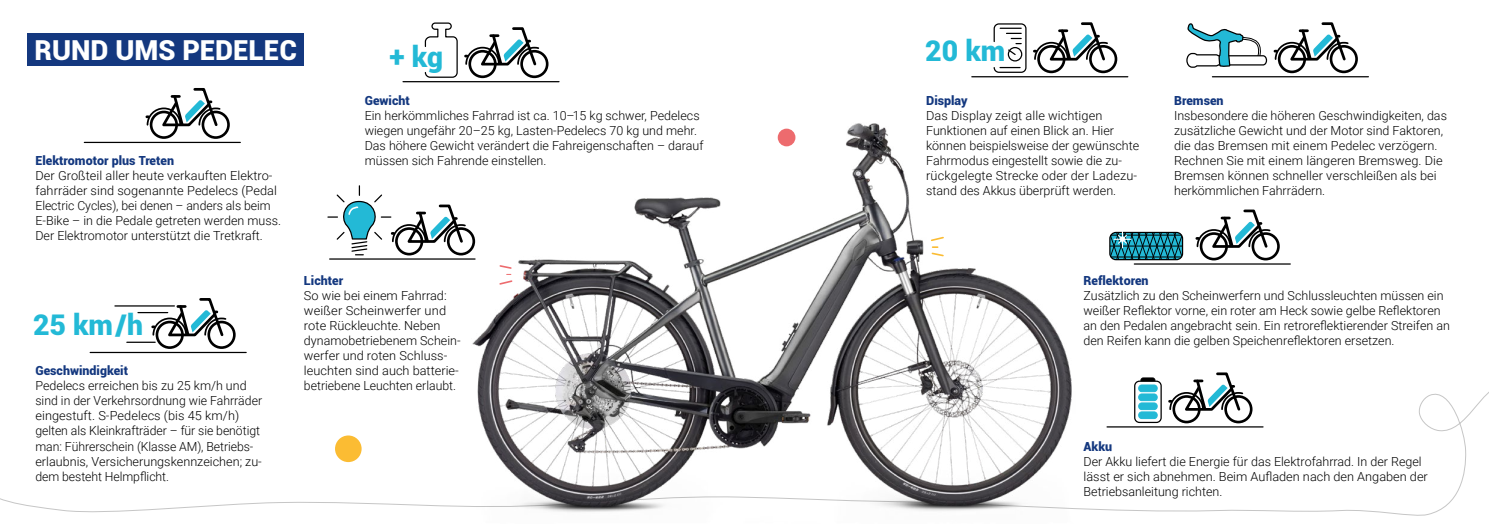
<style>
.page{position:relative;width:1489px;height:525px;background:#fff}
.page>*{position:absolute;margin:0;border:0;box-sizing:border-box;transform-origin:0 0}
.t1{font:900 28.5px "Roboto";color:#23b9d6}
.t2{font:900 27.5px "Roboto";color:#fff}
.t3{font:300 12.5px/15px "Roboto";color:#000}
.t4{font:900 12.5px "Roboto";color:#14387f}
</style>
<div class="page">
<hr style="left:115px;top:305px;width:59px;height:1px;background:#000">
<div style="left:468px;top:50px;width:28px;height:28px;border:3px solid #000;border-radius:50%"></div>
<div style="left:1037px;top:45px;width:28px;height:28px;border:3px solid #000;border-radius:50%"></div>
<div style="left:1251px;top:232px;width:28px;height:28px;border:3px solid #000;border-radius:50%"></div>
<div style="left:150px;top:111px;width:28px;height:28px;border:3px solid #000;border-radius:50%"></div>
<svg style="left:0;top:379px;width:1488px;height:137px"></svg>
<img style="left:467px;top:123px;width:610px;height:393px">
<hr style="left:138px;top:312px;width:30px;height:1px;background:#000">
<hr style="left:127px;top:341px;width:28px;height:2px;background:#000">
<div style="left:520px;top:50px;width:28px;height:28px;border:3px solid #000;border-radius:50%"></div>
<svg style="left:464px;top:27px;width:76px;height:40px"></svg>
<svg style="left:424px;top:22px;width:34px;height:56px"></svg>
<hr style="left:403px;top:81px;width:156px;height:1px;background:#000">
<svg style="left:498px;top:264px;width:15px;height:22px"></svg>
<svg style="left:929px;top:235px;width:16px;height:22px"></svg>
<div style="left:1089px;top:45px;width:28px;height:28px;border:3px solid #000;border-radius:50%"></div>
<svg style="left:1033px;top:22px;width:76px;height:41px"></svg>
<div style="left:993px;top:23px;width:33px;height:50px;border:1px solid #000;border-radius:5px"></div>
<hr style="left:971px;top:76px;width:156px;height:1px;background:#000">
<svg style="left:1000px;top:67px;width:20px;height:1px"></svg>
<svg style="left:1000px;top:28px;width:21px;height:28px"></svg>
<div style="left:1007px;top:47px;width:15px;height:14px;border:1px solid #000;border-radius:50%"></div>
<div style="left:447px;top:227px;width:28px;height:28px;border:3px solid #000;border-radius:50%"></div>
<hr style="left:329px;top:258px;width:146px;height:1px;background:#000">
<svg style="left:328px;top:186px;width:139px;height:69px"></svg>
<div style="left:1277px;top:45px;width:28px;height:28px;border:3px solid #000;border-radius:50%"></div>
<div style="left:1329px;top:45px;width:28px;height:28px;border:3px solid #000;border-radius:50%"></div>
<svg style="left:1273px;top:22px;width:76px;height:41px"></svg>
<hr style="left:1212px;top:76px;width:156px;height:1px;background:#000">
<svg style="left:1186px;top:23px;width:81px;height:55px"></svg>
<div style="left:1199px;top:232px;width:28px;height:28px;border:3px solid #000;border-radius:50%"></div>
<svg style="left:1195px;top:209px;width:76px;height:41px"></svg>
<hr style="left:1134px;top:263px;width:156px;height:1px;background:#000">
<div style="left:1109px;top:232px;width:74px;height:28px;border:1px solid #000;border-radius:6px"></div>
<svg style="left:1109px;top:231px;width:73px;height:28px;background:#267a8b"></svg>
<hr style="left:1140px;top:378px;width:14px;height:4px;background:#000;border-radius:2px">
<div style="left:1140px;top:377px;width:15px;height:6px;border:1px solid #000;border-radius:2px"></div>
<div style="left:1172px;top:395px;width:28px;height:28px;border:3px solid #000;border-radius:50%"></div>
<svg style="left:1168px;top:372px;width:76px;height:40px"></svg>
<svg style="left:1134px;top:381px;width:27px;height:41px"></svg>
<div style="left:1134px;top:380px;width:27px;height:43px;border:1px solid #000;border-radius:5px"></div>
<hr style="left:1106px;top:426px;width:156px;height:1px;background:#000">
<div style="left:1138px;top:385px;width:19px;height:6px;background:#23b9d6;border-radius:3px"></div>
<div style="left:1138px;top:384px;width:19px;height:8px;border:1px solid #23b9d6;border-radius:3px"></div>
<div style="left:1138px;top:394px;width:19px;height:6px;background:#23b9d6;border-radius:3px"></div>
<div style="left:1138px;top:393px;width:19px;height:7px;border:1px solid #23b9d6;border-radius:3px"></div>
<div style="left:1138px;top:402px;width:19px;height:7px;background:#23b9d6;border-radius:3px"></div>
<div style="left:1138px;top:402px;width:19px;height:7px;border:1px solid #23b9d6;border-radius:3px"></div>
<div style="left:1138px;top:411px;width:19px;height:7px;background:#23b9d6;border-radius:3px"></div>
<div style="left:1138px;top:411px;width:19px;height:7px;border:1px solid #23b9d6;border-radius:3px"></div>
<div style="left:27px;top:33px;width:277px;height:33px;background:#14387f"></div>
<div style="left:201px;top:111px;width:29px;height:28px;border:3px solid #000;border-radius:50%"></div>
<svg style="left:146px;top:88px;width:76px;height:40px"></svg>
<hr style="left:84px;top:142px;width:156px;height:1px;background:#000">
<div style="left:156px;top:320px;width:28px;height:29px;border:3px solid #000;border-radius:50%"></div>
<div style="left:207px;top:320px;width:29px;height:29px;border:3px solid #000;border-radius:50%"></div>
<svg style="left:152px;top:298px;width:75px;height:40px"></svg>
<hr style="left:90px;top:351px;width:156px;height:2px;background:#000">
<h2 class="t2" style="left:35px;top:31px;width:264px">RUND UMS PEDELEC</h2>
<p class="t1" style="left:925px;top:30px;width:82px">20 km</p>
<p class="t1" style="left:389px;top:37px;width:55px">+ kg</p>
<p class="t4" style="left:365px;top:92px;width:47px">Gewicht</p>
<p class="t3" style="left:365px;top:108px;width:340px">Ein herkömmliches Fahrrad ist ca. 10–15 kg schwer, Pedelecs wiegen ungefähr 20–25 kg, Lasten-Pedelecs 70 kg und mehr.<br>Das höhere Gewicht verändert die Fahreigenschaften – darauf</p>
<p class="t4" style="left:35px;top:152px;width:140px">Elektromotor plus Treten</p>
<p class="t3" style="left:365px;top:153px;width:183px">müssen sich Fahrende einstellen.</p>
<p class="t3" style="left:35px;top:168px;width:247px">Der Großteil aller heute verkauften Elektro&shy;fahrräder sind sogenannte Pedelecs (Pedal Electric Cycles), bei denen – anders als beim E-Bike – in die Pedale getreten werden muss.<br>Der Elektromotor unterstützt die Tretkraft.</p>
<p class="t4" style="left:926px;top:92px;width:43px">Display</p>
<p class="t3" style="left:926px;top:108px;width:214px">Das Display zeigt alle wichtigen Funktionen auf einen Blick an. Hier können beispielsweise der gewünschte Fahrmodus eingestellt sowie die zu&shy;rückgelegte Strecke oder der Ladezu&shy;stand des Akkus überprüft werden.</p>
<p class="t4" style="left:1173px;top:92px;width:51px">Bremsen</p>
<p class="t3" style="left:1173px;top:108px;width:274px">Insbesondere die höheren Geschwindigkeiten, das zusätzliche Gewicht und der Motor sind Faktoren, die das Bremsen mit einem Pedelec verzögern.<br>Rechnen Sie mit einem längeren Bremsweg. Die Bremsen können schneller verschleißen als bei herkömmlichen Fahrrädern.</p>
<p class="t1" style="left:33px;top:305px;width:112px">25 km/h</p>
<p class="t4" style="left:35px;top:362px;width:94px">Geschwindigkeit</p>
<p class="t3" style="left:35px;top:378px;width:228px">Pedelecs erreichen bis zu 25 km/h und sind in der Verkehrsordnung wie Fahrräder eingestuft. S-Pedelecs (bis 45 km/h) gelten als Kleinkrafträder – für sie benötigt man: Führerschein (Klasse AM), Betriebs&shy;erlaubnis, Versicherungskennzeichen; zu&shy;dem besteht Helmpflicht.</p>
<p class="t4" style="left:304px;top:272px;width:41px">Lichter</p>
<p class="t3" style="left:304px;top:288px;width:158px">So wie bei einem Fahrrad: weißer Scheinwerfer und rote Rückleuchte. Neben dynamobetriebenem Schein&shy;werfer und roten Schluss&shy;leuchten sind auch batterie&shy;betriebene Leuchten erlaubt.</p>
<p class="t4" style="left:1083px;top:272px;width:67px">Reflektoren</p>
<p class="t3" style="left:1083px;top:288px;width:368px">Zusätzlich zu den Scheinwerfern und Schlussleuchten müssen ein weißer Reflektor vorne, ein roter am Heck sowie gelbe Reflektoren an den Pedalen angebracht sein. Ein retroreflektierender Streifen an den Reifen kann die gelben Speichenreflektoren ersetzen.</p>
<p class="t4" style="left:1083px;top:437px;width:30px">Akku</p>
<p class="t3" style="left:1083px;top:453px;width:346px">Der Akku liefert die Energie für das Elektrofahrrad. In der Regel lässt er sich abnehmen. Beim Aufladen nach den Angaben der<br>Betriebsanleitung richten.</p>
</div>
